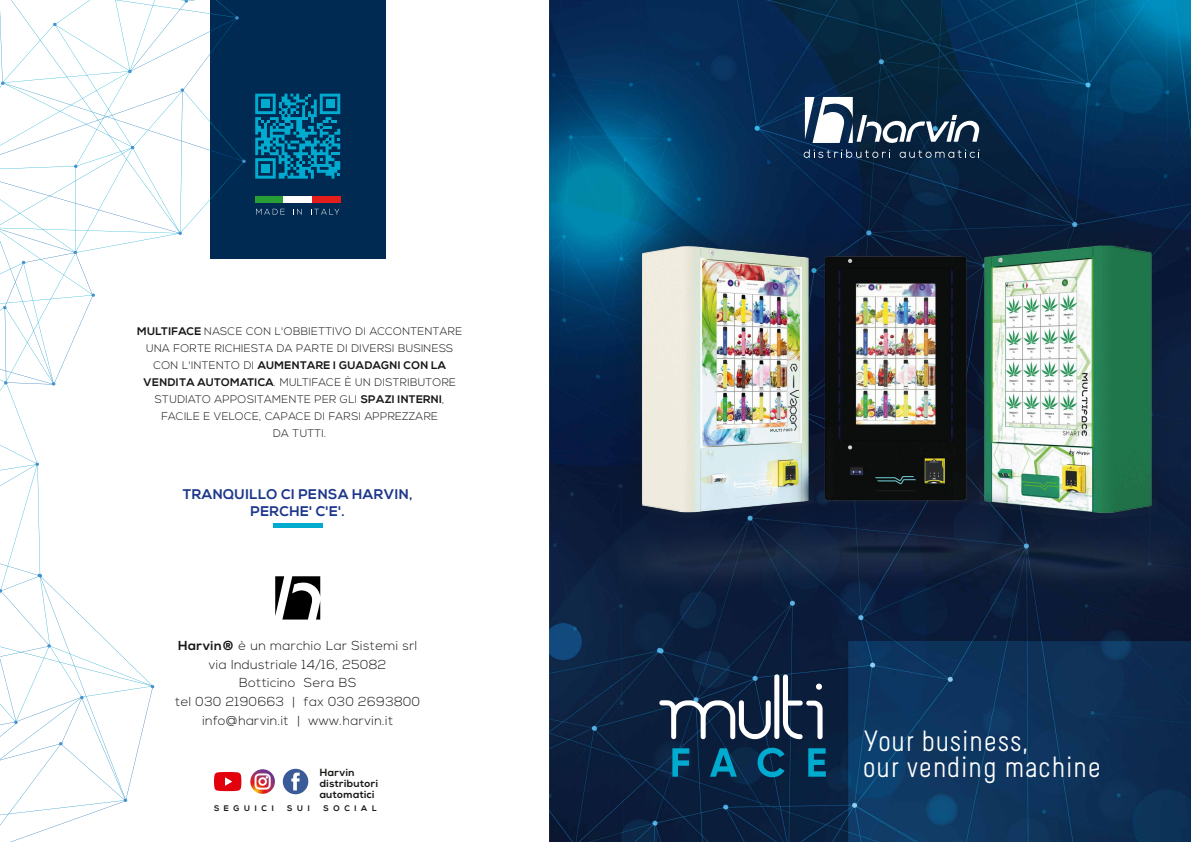
<style>
.page{position:relative;width:1191px;height:842px;background:#fff}
.page>*{position:absolute;margin:0;border:0;box-sizing:border-box;transform-origin:0 0}
.t1{font:29.3px/25.8px "Melbourne";letter-spacing:.03em;color:#fff}
.t2{font:700 14px/17px "Nexa";letter-spacing:.03em;color:#1d378c;text-align:center}
.t3{font:300 13px/18.6px "Nexa";letter-spacing:.03em;color:#181716;text-align:center}
.t4{font:300 11px/17px "Nexa";letter-spacing:.03em;color:#181716;text-align:center}
.t5{font:700 10.4px/11.3px "Nexa";letter-spacing:.03em;color:#181716}
.t6{font:700 8.1px "Nexa";letter-spacing:.57em;color:#181716}
.s1{font-weight:700}
</style>
<div class="page">
<img style="left:549px;top:0;width:46px;height:842px">
<img style="left:595px;top:0;width:596px;height:842px">
<svg style="left:803px;top:97px;width:176px;height:61px"></svg>
<svg style="left:659px;top:700px;width:111px;height:39px"></svg>
<div style="left:774px;top:674px;width:5px;height:65px;background:#fff;border-radius:2px"></div>
<svg style="left:783px;top:674px;width:39px;height:65px"></svg>
<svg style="left:672px;top:748px;width:17px;height:29px"></svg>
<svg style="left:710px;top:748px;width:27px;height:29px"></svg>
<svg style="left:757px;top:748px;width:27px;height:29px"></svg>
<svg style="left:808px;top:748px;width:18px;height:29px"></svg>
<svg style="left:0;top:0;width:386px;height:842px"></svg>
<svg style="left:255px;top:94px;width:85px;height:85px;background:#006b91"></svg>
<div style="left:261px;top:99px;width:9px;height:9px;background:#00abcf"></div>
<div style="left:326px;top:99px;width:8px;height:9px;background:#00abcf"></div>
<div style="left:261px;top:164px;width:9px;height:9px;background:#00abcf"></div>
<p class="t4" style="left:137px;top:323px;width:326px"><span class="s1">MULTIFACE</span> NASCE CON L'OBBIETTIVO DI ACCONTENTARE UNA FORTE RICHIESTA DA PARTE DI DIVERSI BUSINESS CON L'INTENTO DI <span class="s1">AUMENTARE I GUADAGNI CON LA VENDITA AUTOMATICA</span>. MULTIFACE È UN DISTRIBUTORE STUDIATO APPOSITAMENTE PER GLI <span class="s1">SPAZI INTERNI</span>, FACILE E VELOCE, CAPACE DI FARSI APPREZZARE<br>DA TUTTI.</p>
<p class="t2" style="left:183px;top:486px;width:231px">TRANQUILLO CI PENSA HARVIN,<br>PERCHE' C'E'.</p>
<p class="t3" style="left:175px;top:637px;width:246px"><span class="s1">Harvin®</span> è un marchio Lar Sistemi srl via Industriale 14/16, 25082<br>Botticino Sera BS<br>tel 030 2190663 | fax 030 2693800 info@harvin.it | www.harvin.it</p>
<p class="t5" style="left:320px;top:767px;width:60px">Harvin distributori automatici</p>
<p class="t6" style="left:214px;top:803px;width:61px">SEGUICI</p>
<p class="t6" style="left:287px;top:803px;width:24px">SUI</p>
<p class="t6" style="left:323px;top:803px;width:55px">SOCIAL</p>
<h1 class="t1" style="left:863px;top:729px;width:239px">Your business,<br>our vending machine</h1>
</div>
